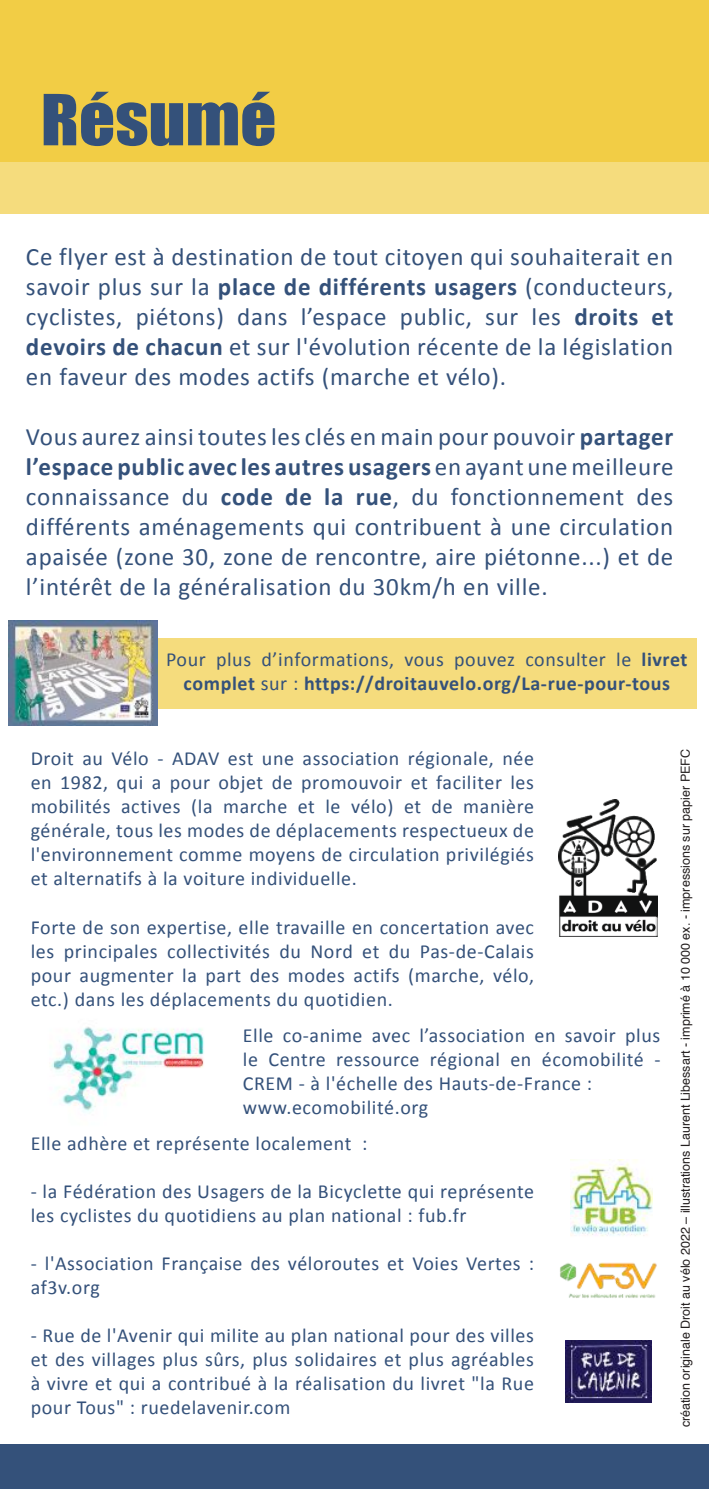
<style>
.page{position:relative;width:709px;height:1489px;background:#fff}
.page>*{position:absolute;margin:0;border:0;box-sizing:border-box;transform-origin:0 0}
.t1{font:65px "Impact";color:#34517a;scale:1.09 1}
.t2{font:25px/30px "Calibri";letter-spacing:.03em;color:#34517a;text-align:justify}
.t3{font:20px/24px "Calibri";letter-spacing:.03em;color:#34517a;text-align:justify}
.t4{font:700 20px/24px "Calibri";letter-spacing:.03em;color:#34517a;text-align:center}
.t5{font:12.5px "Helvetica";color:#241f1f}
.s1{font-weight:700}
.s2{font-weight:400}
</style>
<div class="page">
<div style="left:47px;top:638px;width:650px;height:71px;background:#f5dc7d"></div>
<img style="left:51px;top:1027px;width:153px;height:86px">
<div style="left:0;top:0;width:709px;height:162px;background:#f2cd45"></div>
<div style="left:0;top:161px;width:709px;height:52px;background:#f5dc7d"></div>
<div style="left:0;top:1443px;width:709px;height:45px;background:#34517a"></div>
<img style="left:565px;top:1340px;width:86px;height:61px">
<img style="left:558px;top:799px;width:99px;height:137px">
<img style="left:560px;top:1262px;width:97px;height:36px">
<img style="left:570px;top:1159px;width:82px;height:77px">
<img style="left:9px;top:620px;width:149px;height:105px">
<h1 class="t1" style="left:41px;top:69px;width:218px">Résumé</h1>
<p class="t2" style="left:26px;top:241px;width:649px">Ce flyer est à destination de tout citoyen qui souhaiterait en savoir plus sur la <span class="s1">place de différents usagers</span> (conducteurs, cyclistes, piétons) dans l’espace public, sur les <span class="s1">droits et devoirs de chacun</span> et sur l'évolution récente de la législation en faveur des modes actifs (marche et vélo).</p>
<p class="t2" style="left:26px;top:421px;width:649px">Vous aurez ainsi toutes les clés en main pour pouvoir <span class="s1">partager l’espace public avec les autres usagers</span> en ayant une meilleure connaissance du <span class="s1">code de la rue</span>, du fonctionnement des différents aménagements qui contribuent à une circulation apaisée (zone 30, zone de rencontre, aire piétonne...) et de l’intérêt de la généralisation du 30km/h en ville.</p>
<p class="t4" style="left:166px;top:647px;width:523px"><span class="s2">Pour plus d’informations, vous pouvez consulter le</span> livret complet <span class="s2">sur :</span> https://droitauvelo.org/La-rue-pour-tous</p>
<p class="t3" style="left:31px;top:746px;width:505px">Droit au Vélo - ADAV est une association régionale, née en 1982, qui a pour objet de promouvoir et faciliter les mobilités actives (la marche et le vélo) et de manière générale, tous les modes de déplacements respectueux de l'environnement comme moyens de circulation privilégiés et alternatifs à la voiture individuelle.</p>
<p class="t3" style="left:31px;top:914px;width:505px">Forte de son expertise, elle travaille en concertation avec les principales collectivités du Nord et du Pas-de-Calais pour augmenter la part des modes actifs (marche, vélo, etc.) dans les déplacements du quotidien.</p>
<p class="t3" style="left:243px;top:1023px;width:419px;text-align:left">Elle co-anime avec l’association en savoir plus le Centre ressource régional en écomobilité - CREM - à l'échelle des Hauts-de-France : www.ecomobilité.org</p>
<p class="t3" style="left:31px;top:1130px;width:338px">Elle adhère et représente localement :</p>
<p class="t3" style="left:31px;top:1178px;width:505px">- la Fédération des Usagers de la Bicyclette qui représente les cyclistes du quotidiens au plan national : fub.fr</p>
<p class="t3" style="left:31px;top:1250px;width:505px">- l'Association Française des véloroutes et Voies Vertes : af3v.org</p>
<p class="t3" style="left:31px;top:1322px;width:505px">- Rue de l'Avenir qui milite au plan national pour des villes et des villages plus sûrs, plus solidaires et plus agréables à vivre et qui a contribué à la réalisation du livret "la Rue pour Tous" : ruedelavenir.com</p>
<p class="t5" style="left:676px;top:1427px;width:680px;rotate:-90deg">création originale Droit au vélo 2022 – illustrations Laurent Libessart - imprimé à 10 000 ex. - impressions sur papier PEFC</p>
</div>
